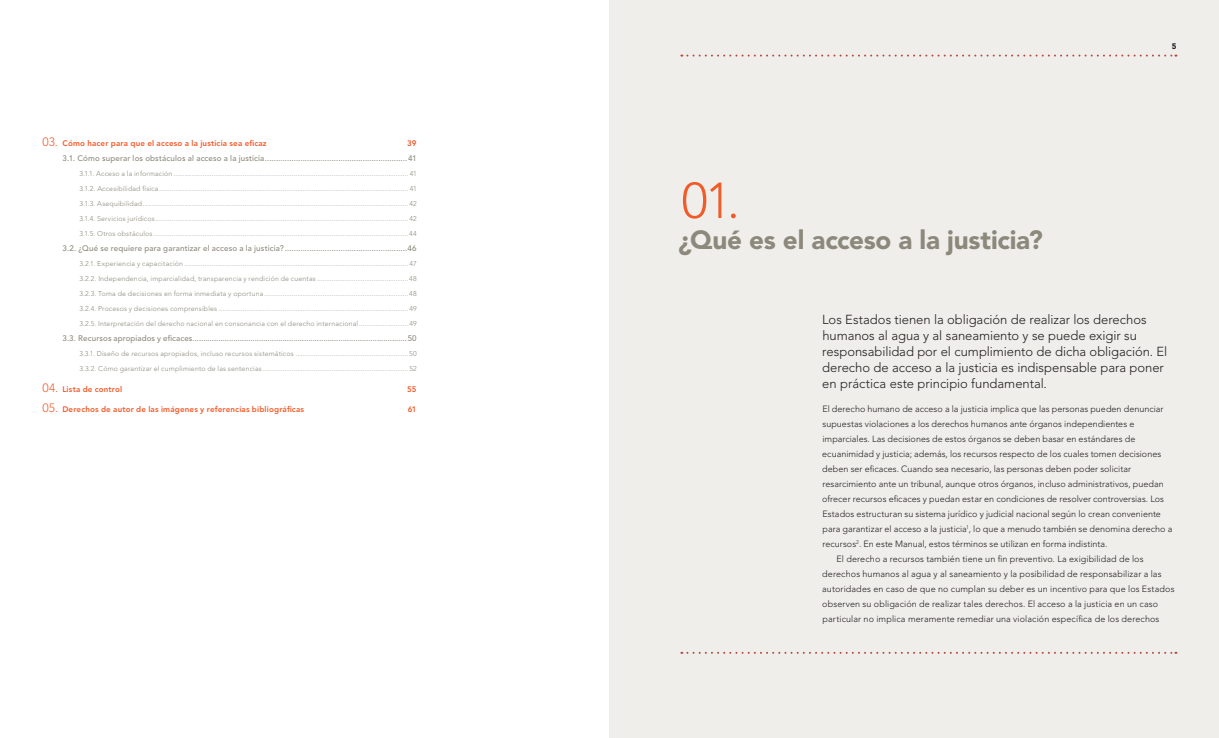
<style>
.page{position:relative;width:1219px;height:738px;background:#fff}
.page>*{position:absolute;margin:0;border:0;box-sizing:border-box;transform-origin:0 0}
.t1{font:300 50px "Avenir LT Std";color:#f15a29}
.t2{font:900 26px "Avenir LT Std";letter-spacing:-.01em;color:#8c897c}
.t3{font:300 13px/16px "Avenir LT Std";letter-spacing:-.005em;color:#231f20}
.t4{font:300 9px "Avenir LT Std";letter-spacing:.005em;color:#231f20}
.t5{font:500 8px "Avenir LT Std";letter-spacing:.015em;color:#8c897c}
.t6{font:800 8px "Avenir LT Std";letter-spacing:.02em;color:#f15a29}
.t7{font:900 8px "Avenir LT Std";color:#231f20}
.t8{font:300 7px/15px "Avenir LT Std";letter-spacing:.02em;color:#8c897c;text-align:justify}
.s1{font-weight:300;font-size:12px;color:#f15b2b}
</style>
<div class="page">
<div style="left:609px;top:0;width:609px;height:737px;background:#efeeeb"></div>
<svg style="left:681px;top:651px;width:495px;height:2px"></svg>
<svg style="left:681px;top:55px;width:495px;height:2px"></svg>
<p class="t6" style="left:43px;top:138px;width:226px"><span class="s1">03.</span> Cómo hacer para que el acceso a la justicia sea eficaz</p>
<p class="t6" style="left:407px;top:138px;width:11px">39</p>
<p class="t5" style="left:63px;top:154px;width:356px">3.1. Cómo superar los obstáculos al acceso a la justicia................................................................41</p>
<p class="t8" style="left:79px;top:166px;width:339px">3.1.1. Acceso a la información ................................................................................................................................. 41<br>3.1.2. Accesibilidad física......................................................................................................................................... 41<br>3.1.3. Asequibilidad.................................................................................................................................................. 42<br>3.1.4. Servicios jurídicos........................................................................................................................................... 42<br>3.1.5. Otros obstáculos ............................................................................................................................................44</p>
<p class="t5" style="left:63px;top:244px;width:356px">3.2. ¿Qué se requiere para garantizar el acceso a la justicia? .......................................................46</p>
<p class="t8" style="left:79px;top:256px;width:339px">3.2.1. Experiencia y capacitación ........................................................................................................................... 47<br>3.2.2. Independencia, imparcialidad, transparencia y rendición de cuentas ..................................................48<br>3.2.3. Toma de decisiones en forma inmediata y oportuna ...............................................................................48<br>3.2.4. Procesos y decisiones comprensibles ........................................................................................................ 49<br>3.2.5. Interpretación del derecho nacional en consonancia con el derecho internacional ........................... 49</p>
<p class="t5" style="left:63px;top:334px;width:356px">3.3. Recursos apropiados y eficaces....................................................................................................50</p>
<p class="t8" style="left:79px;top:346px;width:339px">3.3.1. Diseño de recursos apropiados, incluso recursos sistemáticos ..............................................................50<br>3.3.2. Cómo garantizar el cumplimiento de las sentencias ................................................................................ 52</p>
<p class="t6" style="left:43px;top:383px;width:81px"><span class="s1">04.</span> Lista de control</p>
<p class="t6" style="left:407px;top:383px;width:11px">55</p>
<p class="t6" style="left:43px;top:403px;width:263px"><span class="s1">05.</span> Derechos de autor de las imágenes y referencias bibliográficas</p>
<p class="t6" style="left:408px;top:403px;width:10px">61</p>
<h1 class="t1" style="left:682px;top:171px;width:60px">01.</h1>
<h2 class="t2" style="left:678px;top:224px;width:366px">¿Qué es el acceso a la justicia?</h2>
<p class="t7" style="left:1172px;top:41px;width:6px">5</p>
<p class="t3" style="left:822px;top:311px;width:346px">Los Estados tienen la obligación de realizar los derechos humanos al agua y al saneamiento y se puede exigir su responsabilidad por el cumplimiento de dicha obligación. El derecho de acceso a la justicia es indispensable para poner en práctica este principio fundamental.</p>
<p class="t4" style="left:822px;top:403px;width:343px">El derecho humano de acceso a la justicia implica que las personas pueden denunciar</p>
<p class="t4" style="left:822px;top:418px;width:313px">supuestas violaciones a los derechos humanos ante órganos independientes e</p>
<p class="t4" style="left:822px;top:433px;width:314px">imparciales. Las decisiones de estos órganos se deben basar en estándares de</p>
<p class="t4" style="left:822px;top:448px;width:340px">ecuanimidad y justicia; además, los recursos respecto de los cuales tomen decisiones</p>
<p class="t4" style="left:822px;top:463px;width:310px">deben ser eficaces. Cuando sea necesario, las personas deben poder solicitar</p>
<p class="t4" style="left:822px;top:478px;width:343px">resarcimiento ante un tribunal, aunque otros órganos, incluso administrativos, puedan</p>
<p class="t4" style="left:822px;top:493px;width:343px">ofrecer recursos eficaces y puedan estar en condiciones de resolver controversias. Los</p>
<p class="t4" style="left:822px;top:508px;width:340px">Estados estructuran su sistema jurídico y judicial nacional según lo crean conveniente</p>
<p class="t4" style="left:823px;top:523px;width:351px">para garantizar el acceso a la justicia<sup>1</sup>, lo que a menudo también se denomina derecho a</p>
<p class="t4" style="left:822px;top:538px;width:287px">recursos<sup>2</sup>. En este Manual, estos términos se utilizan en forma indistinta.</p>
<p class="t4" style="left:837px;top:553px;width:308px">El derecho a recursos también tiene un fin preventivo. La exigibilidad de los</p>
<p class="t4" style="left:822px;top:568px;width:341px">derechos humanos al agua y al saneamiento y la posibilidad de responsabilizar a las</p>
<p class="t4" style="left:822px;top:583px;width:354px">autoridades en caso de que no cumplan su deber es un incentivo para que los Estados</p>
<p class="t4" style="left:822px;top:598px;width:337px">observen su obligación de realizar tales derechos. El acceso a la justicia en un caso</p>
<p class="t4" style="left:823px;top:613px;width:338px">particular no implica meramente remediar una violación específica de los derechos</p>
</div>
